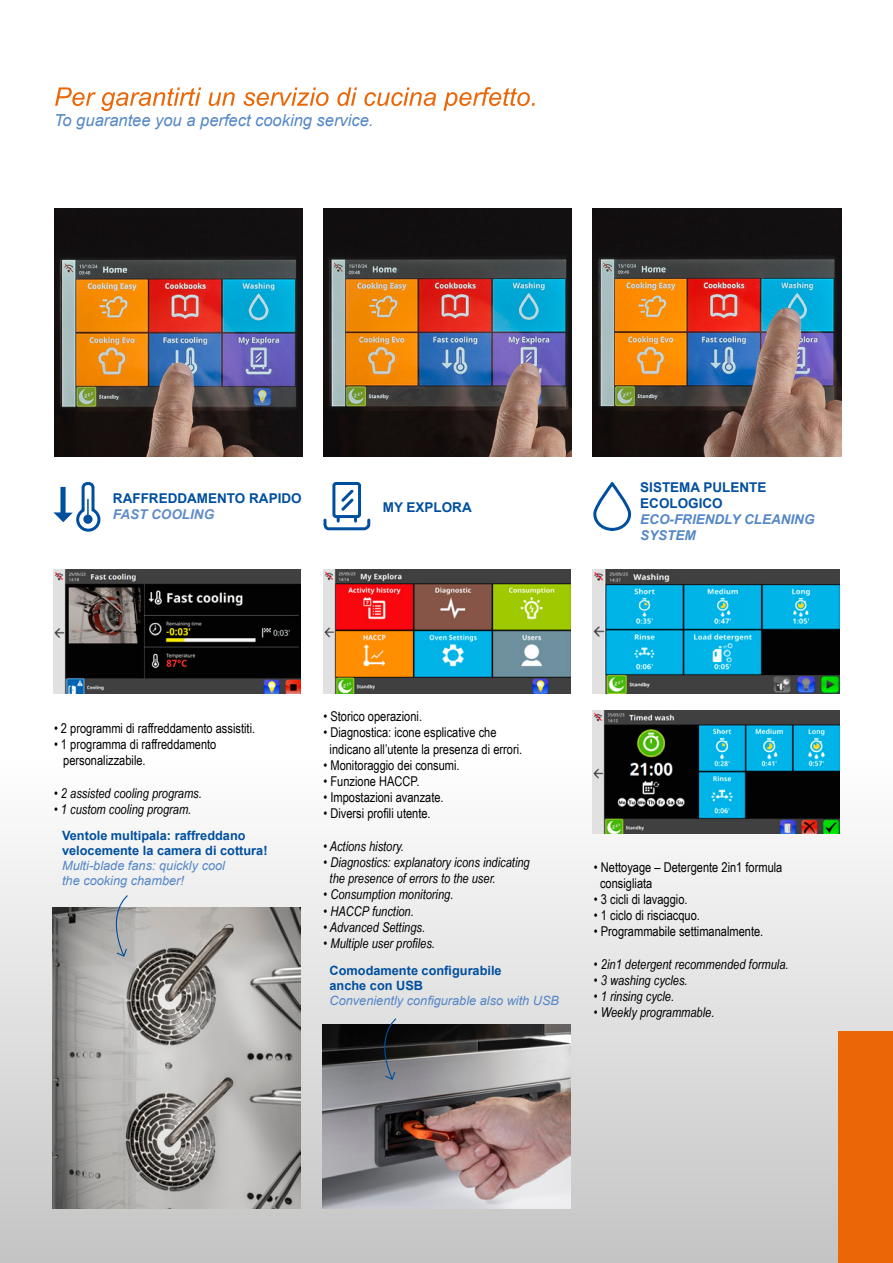
<style>
.page{position:relative;width:893px;height:1263px;background:#fff}
.page>*{position:absolute;margin:0;border:0;box-sizing:border-box;transform-origin:0 0}
.t1{font:italic 16.5px "Arial";color:#5487c6}
.t2{font:13.5px/16.2px "Arial Narrow";color:#000}
.t3{font:italic 13.5px/16.2px "Arial Narrow";color:#000}
.t4{font:700 13.5px/16.2px "Arial";color:#004f9f}
.t5{font:italic 700 13.5px/16.2px "Arial";color:#5487c6}
.t6{font:italic 700 13.5px "Arial";color:#5f8cc9}
.t7{font:700 12.75px/15.3px "Arial";color:#004f9f}
.t8{font:italic 12.75px/15.3px "Arial";color:#5487c6}
</style>
<div class="page">
<div style="left:0;top:757px;width:893px;height:506px;background:linear-gradient(to bottom,#fefefe,#c4c3c2)"></div>
<img style="left:54px;top:208px;width:248px;height:248px">
<img style="left:323px;top:208px;width:248px;height:248px">
<img style="left:593px;top:208px;width:248px;height:248px">
<svg style="left:53px;top:482px;width:48px;height:50px"></svg>
<img style="left:53px;top:570px;width:247px;height:123px">
<div style="left:332px;top:482px;width:29px;height:36px;border:3px solid #004f9f;border-radius:2px"></div>
<svg style="left:323px;top:487px;width:48px;height:44px"></svg>
<img style="left:323px;top:570px;width:247px;height:123px">
<svg style="left:593px;top:482px;width:38px;height:49px"></svg>
<img style="left:593px;top:710px;width:246px;height:124px">
<img style="left:593px;top:570px;width:246px;height:123px">
<img style="left:52px;top:908px;width:248px;height:301px">
<img style="left:322px;top:1024px;width:248px;height:185px">
<svg style="left:105px;top:894px;width:24px;height:63px;background:#aeb2b5"></svg>
<svg style="left:374px;top:1017px;width:23px;height:64px"></svg>
<svg style="left:55px;top:87px;width:480px;height:24px"></svg>
<div style="left:839px;top:1031px;width:54px;height:232px;background:#eb6606"></div>
<p class="t1" style="left:54px;top:109px;width:321px">To guarantee you a perfect cooking service.</p>
<p class="t4" style="left:113px;top:491px;width:190px">RAFFREDDAMENTO RAPIDO</p>
<p class="t6" style="left:113px;top:506px;width:103px">FAST COOLING</p>
<p class="t4" style="left:383px;top:500px;width:91px">MY EXPLORA</p>
<p class="t4" style="left:640px;top:479px;width:128px">SISTEMA PULENTE<br>ECOLOGICO</p>
<p class="t5" style="left:640px;top:512px;width:176px">ECO-FRIENDLY CLEANING<br>SYSTEM</p>
<p class="t2" style="left:54px;top:719px;width:203px">• 2 programmi di raffreddamento assistiti.</p>
<p class="t2" style="left:63px;top:736px;width:155px;text-indent:-9px">• 1 programma di raffreddamento personalizzabile.</p>
<p class="t3" style="left:54px;top:784px;width:149px">• 2 assisted cooling programs.</p>
<p class="t3" style="left:54px;top:801px;width:139px">• 1 custom cooling program.</p>
<p class="t7" style="left:62px;top:828px;width:207px">Ventole multipala: raffreddano velocemente la camera di cottura!</p>
<p class="t8" style="left:62px;top:858px;width:164px">Multi-blade fans: quickly cool the cooking chamber!</p>
<p class="t2" style="left:323px;top:708px;width:100px">• Storico operazioni.</p>
<p class="t2" style="left:330px;top:724px;width:194px;text-indent:-6px">• Diagnostica: icone esplicative che indicano all’utente la presenza di errori.</p>
<p class="t2" style="left:323px;top:756px;width:138px">• Monitoraggio dei consumi.</p>
<p class="t2" style="left:323px;top:773px;width:97px">• Funzione HACCP.</p>
<p class="t2" style="left:323px;top:789px;width:122px">• Impostazioni avanzate.</p>
<p class="t2" style="left:323px;top:805px;width:109px">• Diversi profili utente.</p>
<p class="t3" style="left:323px;top:838px;width:82px">• Actions history.</p>
<p class="t3" style="left:330px;top:854px;width:202px;text-indent:-6px">• Diagnostics: explanatory icons indicating the presence of errors to the user.</p>
<p class="t3" style="left:323px;top:886px;width:132px">• Consumption monitoring.</p>
<p class="t3" style="left:323px;top:902px;width:92px">• HACCP function.</p>
<p class="t3" style="left:323px;top:919px;width:103px">• Advanced Settings.</p>
<p class="t3" style="left:323px;top:935px;width:113px">• Multiple user profiles.</p>
<p class="t7" style="left:330px;top:963px;width:174px">Comodamente configurabile anche con USB</p>
<p class="t8" style="left:330px;top:993px;width:231px">Conveniently configurable also with USB</p>
<p class="t2" style="left:600px;top:858px;width:184px;text-indent:-6px">• Nettoyage – Detergente 2in1 formula consigliata</p>
<p class="t2" style="left:594px;top:890px;width:95px">• 3 cicli di lavaggio.</p>
<p class="t2" style="left:594px;top:907px;width:108px">• 1 ciclo di risciacquo.</p>
<p class="t2" style="left:594px;top:923px;width:171px">• Programmabile settimanalmente.</p>
<p class="t3" style="left:594px;top:956px;width:196px">• 2in1 detergent recommended formula.</p>
<p class="t3" style="left:594px;top:972px;width:95px">• 3 washing cycles.</p>
<p class="t3" style="left:594px;top:988px;width:82px">• 1 rinsing cycle.</p>
<p class="t3" style="left:594px;top:1004px;width:122px">• Weekly programmable.</p>
</div>
